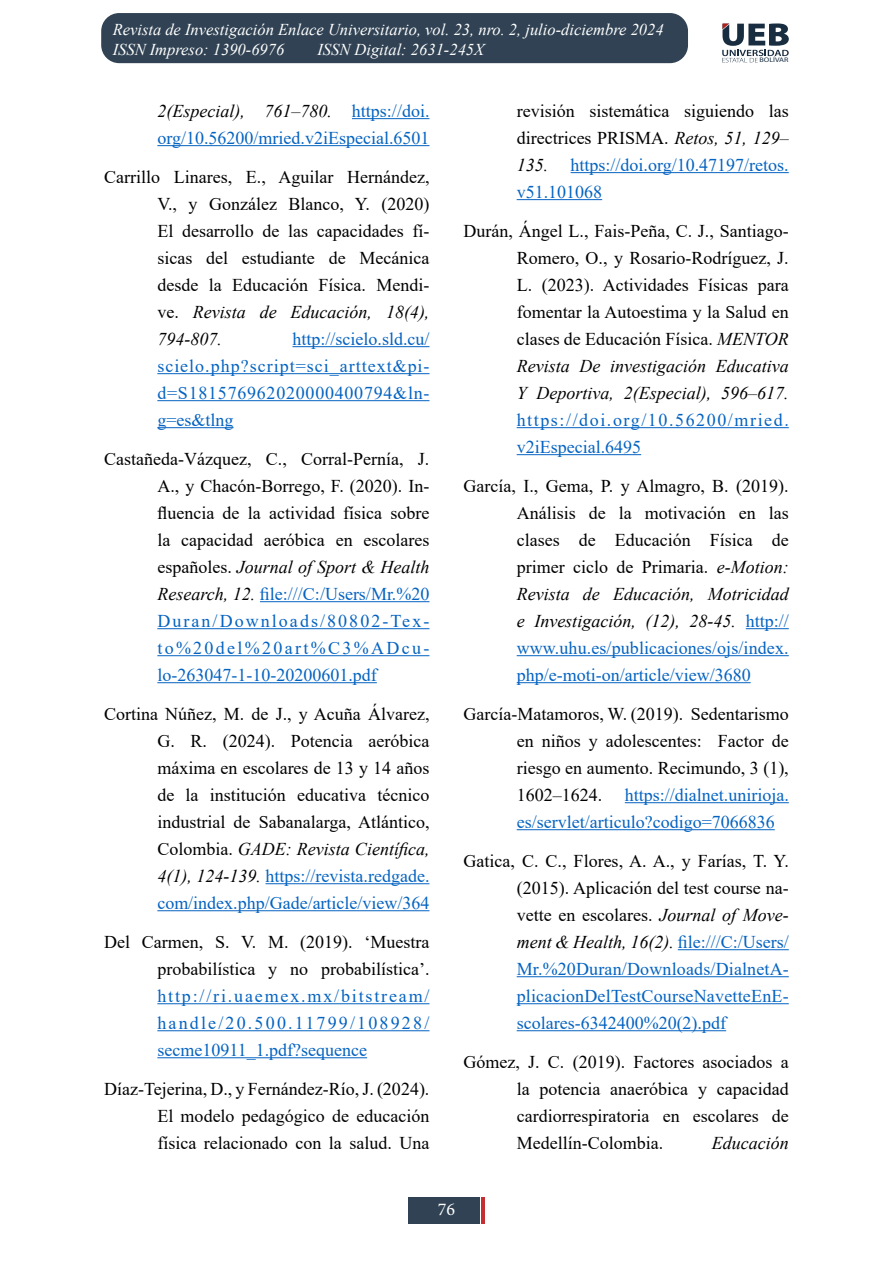
<style>
.page{position:relative;width:893px;height:1263px;background:#fff}
.page>*{position:absolute;margin:0;border:0;box-sizing:border-box;transform-origin:0 0}
.t1{font:18px/27px "Times New Roman";color:#000;text-align:justify}
.t2{font:18px/27px "Times New Roman";color:#0563c1;text-align:justify}
.t3{font:18px/27px "Times New Roman";letter-spacing:.085em;color:#0563c1}
.t4{font:italic 18px "Times New Roman";color:#000}
.t5{font:18px "Minion Pro";color:#fff}
.t6{font:italic 16.5px/19.8px "Times New Roman";color:#fff}
.t7{font:6.6px "Myriad Pro";color:#162d40;scale:1.22 1}
.s1{font-style:italic;color:#000}
.s2{font-style:italic}
.s3{color:#0563c1}
.s4{color:#000}
</style>
<div class="page">
<div style="left:101px;top:13px;width:587px;height:50px;background:#304253;border-radius:18px"></div>
<div style="left:408px;top:1197px;width:71px;height:27px;background:#304253"></div>
<svg style="left:722px;top:23px;width:67px;height:39px"></svg>
<hr style="left:481px;top:1197px;width:4px;height:27px;background:#c42f31">
<hr style="left:352px;top:118px;width:77px;height:1px;background:#0563c1">
<hr style="left:157px;top:145px;width:272px;height:1px;background:#0563c1">
<hr style="left:292px;top:346px;width:137px;height:1px;background:#0563c1">
<hr style="left:157px;top:373px;width:272px;height:1px;background:#0563c1">
<hr style="left:157px;top:400px;width:272px;height:1px;background:#0563c1">
<hr style="left:157px;top:427px;width:76px;height:1px;background:#0563c1">
<hr style="left:260px;top:601px;width:169px;height:1px;background:#0563c1">
<hr style="left:157px;top:628px;width:272px;height:1px;background:#0563c1">
<hr style="left:157px;top:655px;width:272px;height:1px;background:#0563c1">
<hr style="left:157px;top:682px;width:220px;height:1px;background:#0563c1">
<hr style="left:265px;top:883px;width:164px;height:1px;background:#0563c1">
<hr style="left:157px;top:910px;width:272px;height:1px;background:#0563c1">
<hr style="left:157px;top:1003px;width:272px;height:1px;background:#0563c1">
<hr style="left:157px;top:1030px;width:272px;height:1px;background:#0563c1">
<hr style="left:157px;top:1057px;width:210px;height:1px;background:#0563c1">
<hr style="left:571px;top:172px;width:218px;height:1px;background:#0563c1">
<hr style="left:517px;top:199px;width:85px;height:1px;background:#0563c1">
<hr style="left:517px;top:427px;width:272px;height:1px;background:#0563c1">
<hr style="left:517px;top:454px;width:124px;height:1px;background:#0563c1">
<hr style="left:746px;top:628px;width:43px;height:1px;background:#0563c1">
<hr style="left:517px;top:655px;width:272px;height:1px;background:#0563c1">
<hr style="left:517px;top:682px;width:234px;height:1px;background:#0563c1">
<hr style="left:625px;top:802px;width:164px;height:1px;background:#0563c1">
<hr style="left:517px;top:829px;width:258px;height:1px;background:#0563c1">
<hr style="left:678px;top:949px;width:111px;height:1px;background:#0563c1">
<hr style="left:517px;top:976px;width:272px;height:1px;background:#0563c1">
<hr style="left:517px;top:1003px;width:272px;height:1px;background:#0563c1">
<hr style="left:517px;top:1030px;width:209px;height:1px;background:#0563c1">
<p class="t6" style="left:113px;top:19px;width:552px">Revista de Investigación Enlace Universitario, vol. 23, nro. 2, julio-diciembre 2024<br>ISSN Impreso: 1390-6976</p>
<p class="t6" style="left:317px;top:39px;width:168px">ISSN Digital: 2631-245X</p>
<p class="t7" style="left:759px;top:56px;width:25px">BOLÍVAR</p>
<p class="t2" style="left:157px;top:97px;width:274px"><span class="s1">2(Especial), 761–780.</span> https://doi. org/10.56200/mried.v2iEspecial.6501</p>
<p class="t1" style="left:157px;top:163px;width:274px;text-indent:-53px">Carrillo Linares, E., Aguilar Hernández, V., y González Blanco, Y. (2020)<br>El desarrollo de las capacidades fí&shy;sicas del estudiante de Mecánica desde la Educación Física. Mendi&shy;ve. <span class="s2">Revista de Educación, 18(4), 794-807.</span></p>
<p class="t2" style="left:157px;top:325px;width:274px;text-indent:135px">http://scielo.sld.cu/ scielo.php?script=sci_arttext&amp;pi&shy;d=S181576962020000400794&amp;ln&shy;g=es&amp;tlng</p>
<p class="t1" style="left:157px;top:445px;width:274px;text-indent:-53px">Castañeda-Vázquez, C., Corral-Pernía, J.<br>A., y Chacón-Borrego, F. (2020). In&shy;fluencia de la actividad física sobre la capacidad aeróbica en escolares españoles. <span class="s2">Journal of Sport &amp; Health Research, 12.</span> <span class="s3">file:///C:/Users/Mr.%20<br>Duran/Downloads/80802-Tex&shy;to%20del%20art%C3%ADcu&shy;lo-263047-1-10-20200601.pdf</span></p>
<p class="t1" style="left:157px;top:700px;width:274px;text-indent:-53px">Cortina Núñez, M. de J., y Acuña Álvarez, G. R. (2024). Potencia aeróbica máxima en escolares de 13 y 14 años de la institución educativa técnico industrial de Sabanalarga, Atlántico, Colombia. <span class="s2">GADE: Revista Científica, 4(1), 124-139.</span> <span class="s3">https://revista.redgade. com/index.php/Gade/article/view/364</span></p>
<p class="t1" style="left:104px;top:928px;width:327px;text-align:right">Del Carmen, S. V. M. (2019). ‘Muestra probabilística y no probabilística’.</p>
<p class="t2" style="left:157px;top:982px;width:274px">http://ri.uaemex.mx/bitstream/ handle/20.500.11799/108928/ secme10911_1.pdf?sequence</p>
<p class="t1" style="left:157px;top:1075px;width:274px;text-indent:-53px">Díaz-Tejerina, D., y Fernández-Río, J. (2024).<br>El modelo pedagógico de educación física relacionado con la salud. Una</p>
<p class="t1" style="left:517px;top:97px;width:274px">revisión sistemática siguiendo las directrices PRISMA. <span class="s2">Retos, 51, 129– 135.</span> <span class="s3">https://doi.org/10.47197/retos. v51.101068</span></p>
<p class="t1" style="left:517px;top:217px;width:274px;text-indent:-53px">Durán, Ángel L., Fais-Peña, C. J., Santiago-Romero, O., y Rosario-Rodríguez, J.<br>L. (2023). Actividades Físicas para fomentar la Autoestima y la Salud en clases de Educación Física. <span class="s2">MENTOR Revista De investigación Educativa Y Deportiva, 2(Especial), 596–617.</span></p>
<p class="t3" style="left:517px;top:406px;width:274px">https://doi.org/10.56200/mried. v2iEspecial.6495</p>
<p class="t1" style="left:517px;top:472px;width:274px;text-indent:-53px">García, I., Gema, P. y Almagro, B. (2019).<br>Análisis de la motivación en las clases de Educación Física de primer ciclo de Primaria. <span class="s2">e-Motion:<br>Revista de Educación, Motricidad e Investigación, (12), 28-45.</span> <span class="s3">http:// www.uhu.es/publicaciones/ojs/index. php/e-moti-on/article/view/3680</span></p>
<p class="t1" style="left:517px;top:700px;width:274px;text-indent:-53px">García-Matamoros, W. (2019). Sedentarismo en niños y adolescentes: Factor de riesgo en aumento. Recimundo, 3 (1), 1602–1624.</p>
<p class="t2" style="left:517px;top:781px;width:274px;text-indent:108px">https://dialnet.unirioja. es/servlet/articulo?codigo=7066836</p>
<p class="t2" style="left:517px;top:847px;width:274px;text-indent:-53px"><span class="s4">Gatica, C. C., Flores, A. A., y Farías, T. Y. (2015). Aplicación del test course na&shy;vette en escolares.</span> <span class="s1">Journal of Move&shy;ment &amp; Health, 16(2).</span> file:///C:/Users/ Mr.%20Duran/Downloads/DialnetA&shy;plicacionDelTestCourseNavetteEnE&shy;scolares-6342400%20(2).pdf</p>
<p class="t1" style="left:517px;top:1048px;width:274px;text-indent:-53px">Gómez, J. C. (2019). Factores asociados a la potencia anaeróbica y capacidad cardiorrespiratoria en escolares de Medellín-Colombia.</p>
<p class="t4" style="left:712px;top:1130px;width:78px">Educación</p>
<p class="t5" style="left:438px;top:1197px;width:19px">76</p>
</div>
